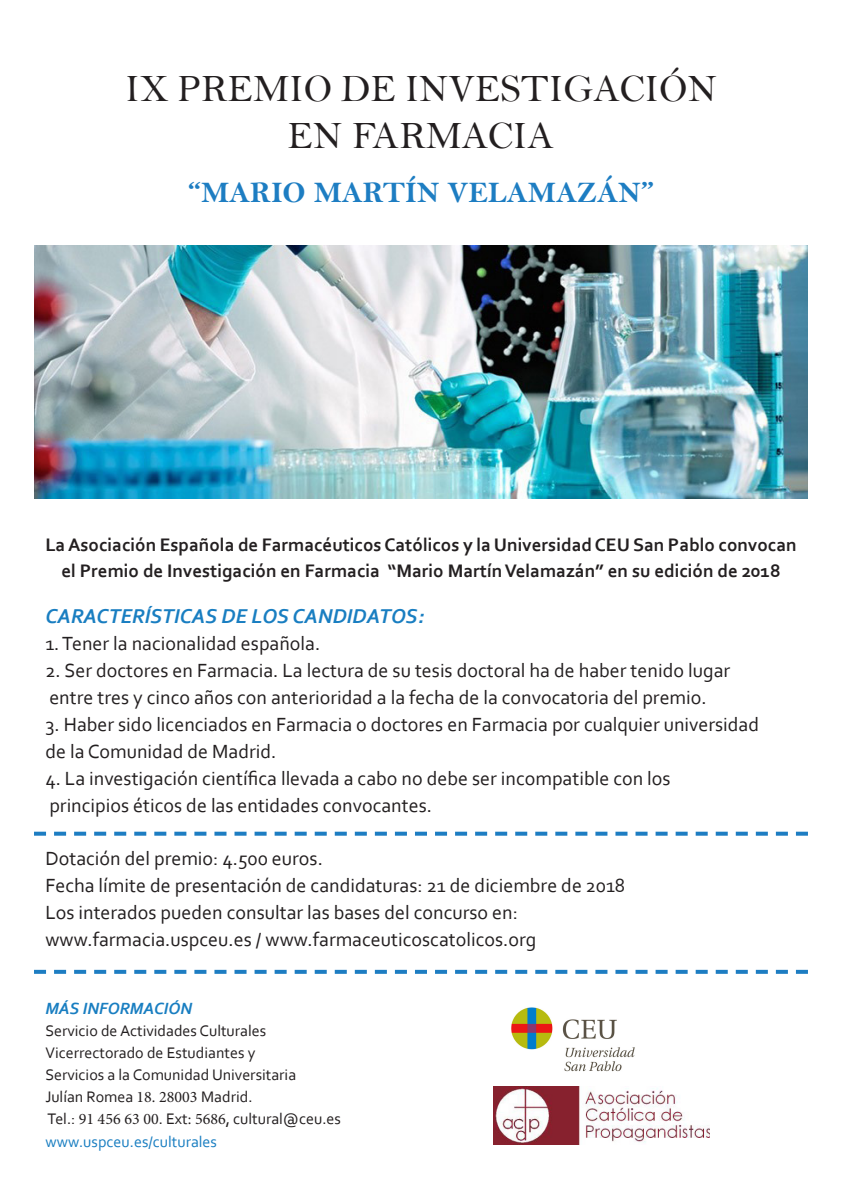
<style>
.page{position:relative;width:842px;height:1191px;background:#fff}
.page>*{position:absolute;margin:0;border:0;box-sizing:border-box;transform-origin:0 0}
.t1{font:39px "Bell";color:#231f20}
.t2{font:30px "Bell MT Bold";color:#1d7dc2}
.t3{font:italic 700 21px "Corbel";color:#197ec1}
.t4{font:20px "Corbel";color:#231f20}
.t5{font:700 19px/26px "Corbel";color:#231f20;text-align:center}
.t6{font:italic 700 17px "Corbel";color:#197ec1}
.t7{font:16px "Corbel";color:#231f20}
.t8{font:16px "Corbel";color:#197ec1}
.s1{font-family:"Minion Pro"}
</style>
<div class="page">
<img style="left:34px;top:245px;width:774px;height:254px">
<svg style="left:34px;top:969px;width:774px;height:4px"></svg>
<svg style="left:34px;top:831px;width:774px;height:4px"></svg>
<img style="left:511px;top:1007px;width:124px;height:65px">
<img style="left:494px;top:1086px;width:215px;height:58px">
<p class="t1" style="left:125px;top:65px;width:593px">IX PREMIO DE INVESTIGACIÓN</p>
<p class="t1" style="left:288px;top:112px;width:268px">EN FARMACIA</p>
<p class="t2" style="left:188px;top:175px;width:466px">“MARIO MARTÍN VELAMAZÁN”</p>
<p class="t5" style="left:45px;top:531px;width:753px">La Asociación Española de Farmacéuticos Católicos y la Universidad CEU San Pablo convocan el Premio de Investigación en Farmacia “Mario Martín Velamazán” en su edición de 2018</p>
<p class="t3" style="left:45px;top:603px;width:380px">CARACTERÍSTICAS DE LOS CANDIDATOS:</p>
<p class="t4" style="left:45px;top:631px;width:276px">1. Tener la nacionalidad española.</p>
<p class="t4" style="left:45px;top:658px;width:686px">2. Ser doctores en Farmacia. La lectura de su tesis doctoral ha de haber tenido lugar</p>
<p class="t4" style="left:49px;top:685px;width:659px">entre tres y cinco años con anterioridad a la fecha de la convocatoria del premio.</p>
<p class="t4" style="left:45px;top:712px;width:715px">3. Haber sido licenciados en Farmacia o doctores en Farmacia por cualquier universidad</p>
<p class="t4" style="left:45px;top:739px;width:233px">de la Comunidad de Madrid.</p>
<p class="t4" style="left:45px;top:766px;width:627px">4. La investigación científica llevada a cabo no debe ser incompatible con los</p>
<p class="t4" style="left:49px;top:793px;width:384px">principios éticos de las entidades convocantes.</p>
<p class="t4" style="left:45px;top:846px;width:279px">Dotación del premio: 4.500 euros.</p>
<p class="t4" style="left:45px;top:873px;width:581px">Fecha límite de presentación de candidaturas: 21 de diciembre de 2018</p>
<p class="t4" style="left:45px;top:900px;width:474px">Los interados pueden consultar las bases del concurso en:</p>
<p class="t4" style="left:45px;top:927px;width:493px">www.farmacia.uspceu.es / www.farmaceuticoscatolicos.org</p>
<p class="t6" style="left:45px;top:998px;width:148px">MÁS INFORMACIÓN</p>
<p class="t7" style="left:45px;top:1021px;width:222px">Servicio de Actividades Culturales</p>
<p class="t7" style="left:45px;top:1043px;width:211px">Vicerrectorado de Estudiantes y</p>
<p class="t7" style="left:45px;top:1065px;width:252px">Servicios a la Comunidad Universitaria</p>
<p class="t7" style="left:45px;top:1087px;width:209px">Julían Romea <span class="s1">18. 28003</span> Madrid.</p>
<p class="t7" style="left:47px;top:1109px;width:295px">Tel.: <span class="s1">91 456 63 00</span>. Ext<span class="s1">: 5686</span>, cultural@ceu.es</p>
<p class="t8" style="left:45px;top:1131px;width:173px">www.uspceu.es/culturales</p>
</div>
